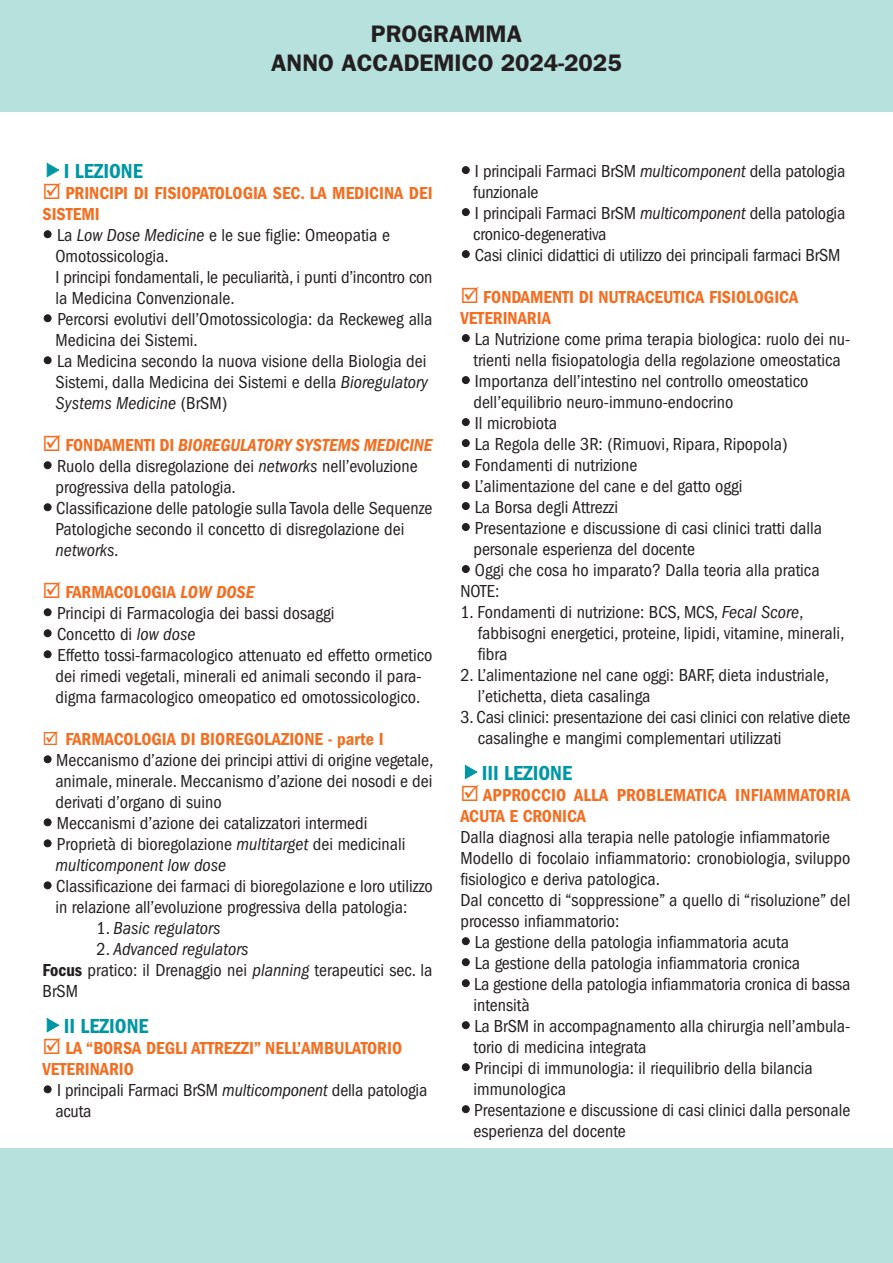
<style>
.page{position:relative;width:893px;height:1263px;background:#fff}
.page>*{position:absolute;margin:0;border:0;box-sizing:border-box;transform-origin:0 0}
.t1{font:600 24px/28.2px "Franklin Gothic";color:#231f20;text-align:center}
.t2{font:600 condensed 21px "Franklin Gothic";color:#0097a4}
.t3{font:condensed 18px/21px "Franklin Gothic";color:#231f20}
.t4{font:600 condensed 18px/21px "Franklin Gothic";color:#f36e21}
.t5{font:italic condensed 18px "Franklin Gothic";color:#231f20}
.s1{font-style:italic}
.s2{font-style:normal}
.s3{color:#f36e21}
.s4{font-weight:600;color:#f36e21}
.s5{font-weight:600;font-style:italic;color:#f36e21}
.s6{font-weight:600}
</style>
<div class="page">
<div style="left:0;top:0;width:893px;height:111px;background:#b7e1dd"></div>
<div style="left:0;top:1148px;width:893px;height:115px;background:#b7e1dd"></div>
<h1 class="t1" style="left:271px;top:20px;width:352px">PROGRAMMA<br>ANNO ACCADEMICO 2024-2025</h1>
<p class="t2" style="left:64px;top:164px;width:81px">I LEZIONE</p>
<p class="t4" style="left:43px;top:184px;width:392px">☑ PRINCIPI DI FISIOPATOLOGIA SEC. LA MEDICINA DEI</p>
<p class="t4" style="left:43px;top:205px;width:59px">SISTEMI</p>
<p class="t3" style="left:57px;top:226px;width:335px">La <span class="s1">Low Dose Medicine</span> e le sue figlie: Omeopatia e</p>
<p class="t3" style="left:56px;top:247px;width:115px">Omotossicologia.</p>
<p class="t3" style="left:55px;top:268px;width:379px">I principi fondamentali, le peculiarità, i punti d’incontro con</p>
<p class="t3" style="left:56px;top:289px;width:181px">la Medicina Convenzionale.</p>
<p class="t3" style="left:57px;top:310px;width:377px">Percorsi evolutivi dell’Omotossicologia: da Reckeweg alla</p>
<p class="t3" style="left:56px;top:331px;width:144px">Medicina dei Sistemi.</p>
<p class="t3" style="left:57px;top:352px;width:371px">La Medicina secondo la nuova visione della Biologia dei</p>
<p class="t3" style="left:56px;top:373px;width:374px">Sistemi, dalla Medicina dei Sistemi e della <span class="s1">Bioregulatory</span></p>
<p class="t5" style="left:56px;top:397px;width:173px">Systems Medicine <span class="s2">(BrSM)</span></p>
<p class="t3" style="left:56px;top:436px;width:379px;text-indent:-13px"><span class="s3">☑</span> <span class="s4">FONDAMENTI DI</span> <span class="s5">BIOREGULATORY SYSTEMS MEDICINE </span>Ruolo della disregolazione dei <span class="s1">networks</span> nell’evoluzione progressiva della patologia.<br>Classificazione delle patologie sulla Tavola delle Sequenze Patologiche secondo il concetto di disregolazione dei</p>
<p class="t5" style="left:56px;top:544px;width:65px">networks.</p>
<p class="t3" style="left:56px;top:583px;width:379px;text-indent:-13px"><span class="s3">☑</span> <span class="s4">FARMACOLOGIA</span> <span class="s5">LOW DOSE<br></span>Principi di Farmacologia dei bassi dosaggi<br>Concetto di <span class="s1">low dose<br></span>Effetto tossi-farmacologico attenuato ed effetto ormetico dei rimedi vegetali, minerali ed animali secondo il para&shy;digma farmacologico omeopatico ed omotossicologico.</p>
<p class="t3" style="left:55px;top:730px;width:380px;text-indent:-13px"><span class="s3">☑</span> <span class="s4">FARMACOLOGIA DI BIOREGOLAZIONE - parte I </span>Meccanismo d’azione dei principi attivi di origine vegetale, animale, minerale. Meccanismo d’azione dei nosodi e dei derivati d’organo di suino<br>Meccanismi d’azione dei catalizzatori intermedi<br>Proprietà di bioregolazione <span class="s1">multitarget</span> dei medicinali <span class="s1">multicomponent low dose</span></p>
<p class="t3" style="left:55px;top:877px;width:379px">Classificazione dei farmaci di bioregolazione e loro utilizzo in relazione all’evoluzione progressiva della patologia:</p>
<p class="t5" style="left:96px;top:922px;width:125px"><span class="s2">1.</span> Basic regulators</p>
<p class="t3" style="left:42px;top:940px;width:392px;text-indent:54px">2. <span class="s1">Advanced regulators<br></span><span class="s6">Focus</span> pratico: il Drenaggio nei <span class="s1">planning</span> terapeutici sec. la<br>BrSM</p>
<p class="t2" style="left:64px;top:1019px;width:86px">II LEZIONE</p>
<p class="t4" style="left:43px;top:1039px;width:361px">☑ LA “BORSA DEGLI ATTREZZI” NELL’AMBULATORIO<br>VETERINARIO</p>
<p class="t3" style="left:55px;top:1081px;width:374px">I principali Farmaci BrSM <span class="s1">multicomponent</span> della patologia acuta</p>
<p class="t3" style="left:473px;top:162px;width:374px">I principali Farmaci BrSM <span class="s1">multicomponent</span> della patologia funzionale<br>I principali Farmaci BrSM <span class="s1">multicomponent</span> della patologia cronico-degenerativa<br>Casi clinici didattici di utilizzo dei principali farmaci BrSM</p>
<p class="t4" style="left:460px;top:288px;width:339px">☑ FONDAMENTI DI NUTRACEUTICA FISIOLOGICA<br>VETERINARIA</p>
<p class="t3" style="left:475px;top:330px;width:377px">La Nutrizione come prima terapia biologica: ruolo dei nu-</p>
<p class="t3" style="left:473px;top:351px;width:369px">trienti nella fisiopatologia della regolazione omeostatica</p>
<p class="t3" style="left:475px;top:372px;width:335px">Importanza dell’intestino nel controllo omeostatico</p>
<p class="t3" style="left:473px;top:393px;width:261px">dell’equilibrio neuro-immuno-endocrino</p>
<p class="t3" style="left:475px;top:414px;width:84px">Il microbiota</p>
<p class="t3" style="left:475px;top:435px;width:314px">La Regola delle 3R: (Rimuovi, Ripara, Ripopola)</p>
<p class="t3" style="left:475px;top:456px;width:164px">Fondamenti di nutrizione</p>
<p class="t3" style="left:475px;top:477px;width:269px">L’alimentazione del cane e del gatto oggi</p>
<p class="t3" style="left:475px;top:498px;width:145px">La Borsa degli Attrezzi</p>
<p class="t3" style="left:475px;top:519px;width:349px">Presentazione e discussione di casi clinici tratti dalla</p>
<p class="t3" style="left:473px;top:540px;width:223px">personale esperienza del docente</p>
<p class="t3" style="left:475px;top:561px;width:346px">Oggi che cosa ho imparato? Dalla teoria alla pratica</p>
<p class="t3" style="left:460px;top:582px;width:40px">NOTE:</p>
<p class="t3" style="left:478px;top:603px;width:368px;text-indent:-17px">1. Fondamenti di nutrizione: BCS, MCS, <span class="s1">Fecal Score</span>, fabbisogni energetici, proteine, lipidi, vitamine, minerali, fibra</p>
<p class="t3" style="left:478px;top:666px;width:353px;text-indent:-17px">2. L’alimentazione nel cane oggi: BARF, dieta industriale, l’etichetta, dieta casalinga</p>
<p class="t3" style="left:478px;top:708px;width:374px;text-indent:-18px">3. Casi clinici: presentazione dei casi clinici con relative diete casalinghe e mangimi complementari utilizzati</p>
<p class="t2" style="left:482px;top:766px;width:92px">III LEZIONE</p>
<p class="t4" style="left:460px;top:786px;width:392px">☑ APPROCCIO ALLA PROBLEMATICA INFIAMMATORIA<br>ACUTA E CRONICA</p>
<p class="t3" style="left:460px;top:828px;width:371px">Dalla diagnosi alla terapia nelle patologie infiammatorie</p>
<p class="t3" style="left:460px;top:849px;width:392px">Modello di focolaio infiammatorio: cronobiologia, sviluppo</p>
<p class="t3" style="left:460px;top:870px;width:201px">fisiologico e deriva patologica.</p>
<p class="t3" style="left:460px;top:891px;width:392px">Dal concetto di “soppressione” a quello di “risoluzione” del</p>
<p class="t3" style="left:460px;top:912px;width:161px">processo infiammatorio:</p>
<p class="t3" style="left:475px;top:933px;width:316px">La gestione della patologia infiammatoria acuta</p>
<p class="t3" style="left:475px;top:954px;width:327px">La gestione della patologia infiammatoria cronica</p>
<p class="t3" style="left:474px;top:975px;width:378px">La gestione della patologia infiammatoria cronica di bassa</p>
<p class="t3" style="left:473px;top:996px;width:58px">intensità</p>
<p class="t3" style="left:474px;top:1017px;width:378px">La BrSM in accompagnamento alla chirurgia nell’ambula-</p>
<p class="t3" style="left:473px;top:1038px;width:175px">torio di medicina integrata</p>
<p class="t3" style="left:475px;top:1059px;width:339px">Principi di immunologia: il riequilibrio della bilancia</p>
<p class="t3" style="left:473px;top:1080px;width:94px">immunologica</p>
<p class="t3" style="left:474px;top:1101px;width:378px">Presentazione e discussione di casi clinici dalla personale</p>
<p class="t3" style="left:473px;top:1122px;width:154px">esperienza del docente</p>
</div>
